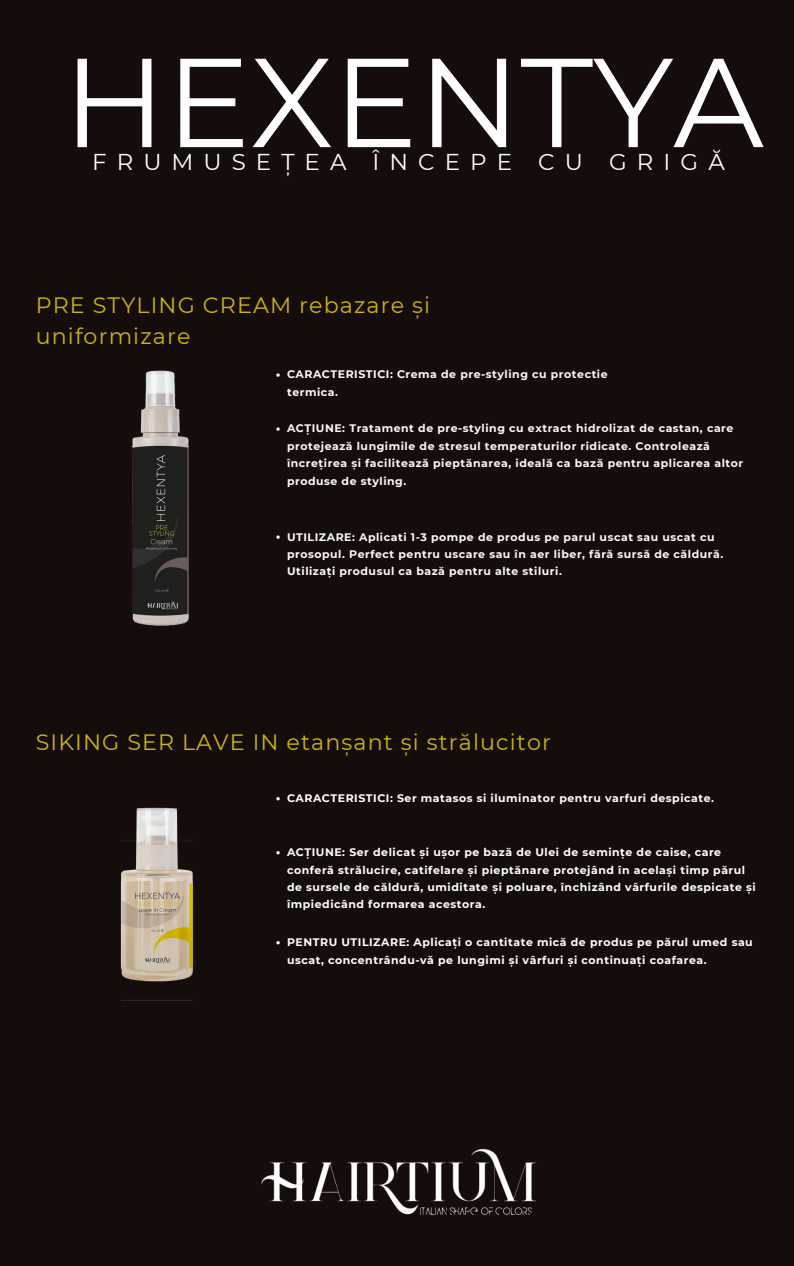
<style>
.page{position:relative;width:794px;height:1266px;background:#fff}
.page>*{position:absolute;margin:0;border:0;box-sizing:border-box;transform-origin:0 0}
.t1{font:126.23px "Montserrat";color:#fff}
.t2{font:22.88px "Montserrat";letter-spacing:.44em;color:#fff}
.t3{font:22.2px/30.9px "Montserrat";letter-spacing:.05em;color:#ceb311}
.t4{font:700 10.88px/17.4px "Montserrat";letter-spacing:.05em;color:#fafaf9}
.t5{font:700 10.88px/17.4px "Montserrat";letter-spacing:.05em;color:#fff}
</style>
<div class="page">
<div style="left:0;top:0;width:793px;height:1266px;background:#150d0c"></div>
<img style="left:261px;top:1148px;width:275px;height:67px">
<img style="left:120px;top:807px;width:73px;height:194px">
<img style="left:132px;top:370px;width:57px;height:256px">
<p class="t1" style="left:63px;top:25px;width:701px">HEXENTYA</p>
<p class="t2" style="left:92px;top:148px;width:256px">FRUMUSEȚEA</p>
<p class="t2" style="left:372px;top:148px;width:141px">Î NCEPE</p>
<p class="t2" style="left:538px;top:148px;width:46px">C U</p>
<p class="t2" style="left:608px;top:148px;width:117px">GRIG Ă</p>
<h2 class="t3" style="left:36px;top:290px;width:395px">PRE STYLING CREAM rebazare și uniformizare</h2>
<h1 class="t4" style="left:287px;top:366px;width:322px">CARACTERISTICI: Crema de pre-styling cu protectie termica.</h1>
<p class="t4" style="left:287px;top:420px;width:457px">ACȚIUNE: Tratament de pre-styling cu extract hidrolizat de castan, care protejează lungimile de stresul temperaturilor ridicate. Controlează încrețirea și facilitează pieptănarea, ideală ca bază pentru aplicarea altor produse de styling.</p>
<p class="t4" style="left:287px;top:528px;width:437px">UTILIZARE: Aplicati 1-3 pompe de produs pe parul uscat sau uscat cu prosopul. Perfect pentru uscare sau în aer liber, fără sursă de căldură.<br>Utilizați produsul ca bază pentru alte stiluri.</p>
<p class="t3" style="left:36px;top:726px;width:516px">SIKING SER LAVE IN etanșant și strălucitor</p>
<h2 class="t5" style="left:287px;top:789px;width:428px">CARACTERISTICI: Ser matasos si iluminator pentru varfuri despicate.</h2>
<p class="t5" style="left:287px;top:843px;width:470px">ACȚIUNE: Ser delicat și ușor pe bază de Ulei de semințe de caise, care conferă strălucire, catifelare și pieptănare protejând în același timp părul de sursele de căldură, umiditate și poluare, închizând vârfurile despicate și împiedicând formarea acestora.</p>
<p class="t5" style="left:287px;top:933px;width:467px">PENTRU UTILIZARE: Aplicați o cantitate mică de produs pe părul umed sau uscat, concentrându-vă pe lungimi și vârfuri și continuați coafarea.</p>
</div>
